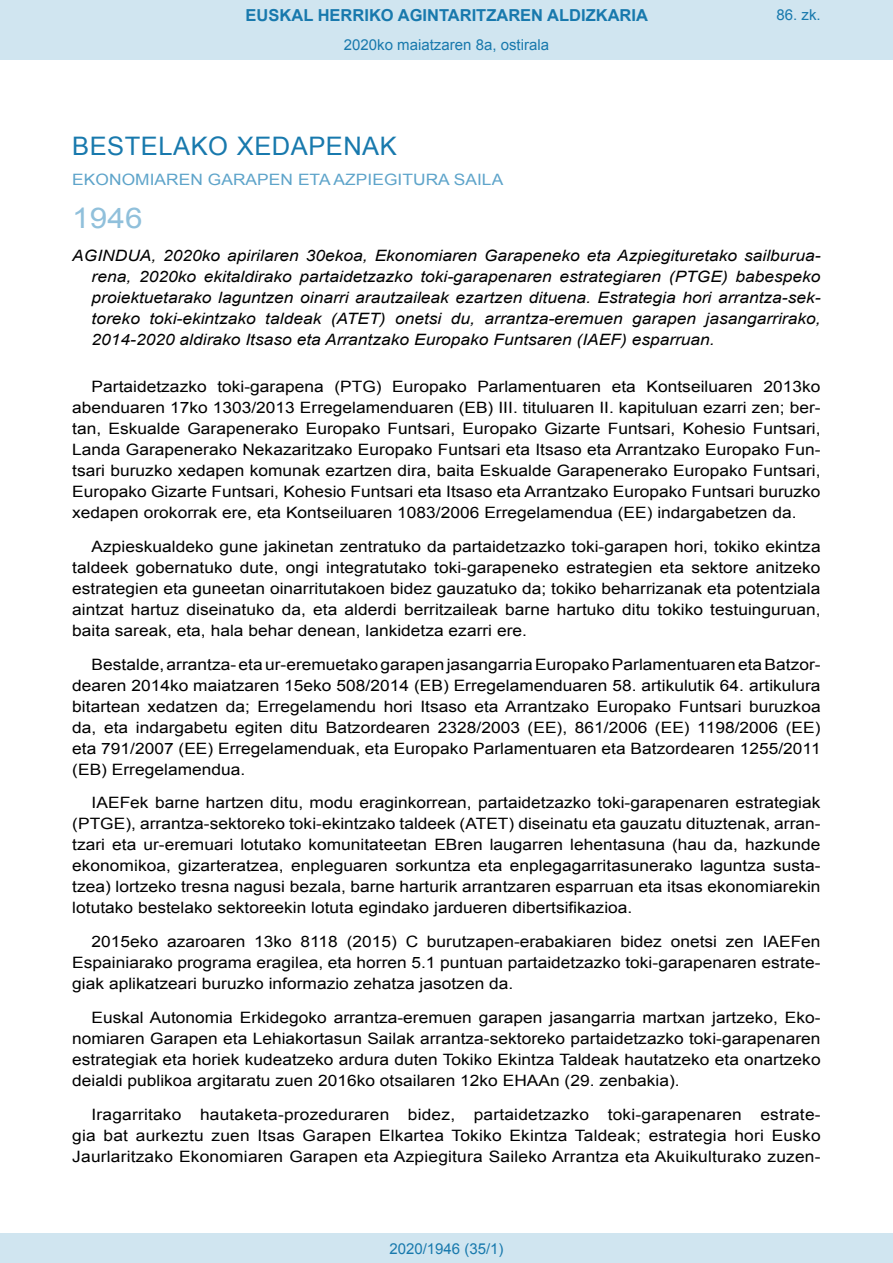
<style>
.page{position:relative;width:893px;height:1263px;background:#fff}
.page>*{position:absolute;margin:0;border:0;box-sizing:border-box;transform-origin:0 0}
.BOPVOrden{font:28.5px "Arial";color:#90c0db;scale:1.11 1}
.BOPVSeccion{font:25.5px "Arial";letter-spacing:.02em;color:#1879ad}
.t1{font:700 16.5px "Arial";color:#1879ad}
.BOPVDetalle{font:15.6px/21px "Arial";color:#000;text-align:justify;scale:1.11 1}
.BOPVTitulo{font:italic 15.6px/21px "Arial";color:#000;text-align:justify;scale:1.11 1}
.BOPVOrganismo{font:15.6px "Arial";letter-spacing:.005em;color:#5ea4ca;scale:1.11 1}
.Paginacion_Centro{font:15px "Arial";color:#1879ad}
</style>
<div class="page">
<div style="left:0;top:0;width:893px;height:60px;background:#d0e5f0"></div>
<div style="left:0;top:1233px;width:893px;height:30px;background:#d0e5f0"></div>
<p class="t1" style="left:246px;top:4px;width:404px">EUSKAL HERRIKO AGINTARITZAREN ALDIZKARIA</p>
<p class="Paginacion_Centro" style="left:344px;top:35px;width:207px">2020ko maiatzaren 8a, ostirala</p>
<p class="Paginacion_Centro" style="left:776px;top:5px;width:46px">86. zk.</p>
<p class="BOPVSeccion" style="left:72px;top:129px;width:326px">BESTELAKO XEDAPENAK</p>
<p class="BOPVOrganismo" style="left:72px;top:169px;width:390px">EKONOMIAREN GARAPEN ETA AZPIEGITURA SAILA</p>
<p class="BOPVOrden" style="left:72px;top:199px;width:65px">1946</p>
<p class="BOPVTitulo" style="left:92px;top:246px;width:658px;text-indent:-19px">AGINDUA, 2020ko apirilaren 30ekoa, Ekonomiaren Garapeneko eta Azpiegituretako sailburua&shy;rena, 2020ko ekitaldirako partaidetzazko toki-garapenaren estrategiaren (PTGE) babespeko proiektuetarako laguntzen oinarri arautzaileak ezartzen dituena. Estrategia hori arrantza-sek&shy;toreko toki-ekintzako taldeak (ATET) onetsi du, arrantza-eremuen garapen jasangarrirako, 2014-2020 aldirako Itsaso eta Arrantzako Europako Funtsaren (IAEF) esparruan.</p>
<p class="BOPVDetalle" style="left:72px;top:376px;width:676px;text-indent:19px">Partaidetzazko toki-garapena (PTG) Europako Parlamentuaren eta Kontseiluaren 2013ko abenduaren 17ko 1303/2013 Erregelamenduaren (EB) III. tituluaren II. kapituluan ezarri zen; ber&shy;tan, Eskualde Garapenerako Europako Funtsari, Europako Gizarte Funtsari, Kohesio Funtsari, Landa Garapenerako Nekazaritzako Europako Funtsari eta Itsaso eta Arrantzako Europako Fun&shy;tsari buruzko xedapen komunak ezartzen dira, baita Eskualde Garapenerako Europako Funtsari, Europako Gizarte Funtsari, Kohesio Funtsari eta Itsaso eta Arrantzako Europako Funtsari buruzko xedapen orokorrak ere, eta Kontseiluaren 1083/2006 Erregelamendua (EE) indargabetzen da.</p>
<p class="BOPVDetalle" style="left:72px;top:536px;width:676px;text-indent:19px">Azpieskualdeko gune jakinetan zentratuko da partaidetzazko toki-garapen hori, tokiko ekintza taldeek gobernatuko dute, ongi integratutako toki-garapeneko estrategien eta sektore anitzeko estrategien eta guneetan oinarritutakoen bidez gauzatuko da; tokiko beharrizanak eta potentziala aintzat hartuz diseinatuko da, eta alderdi berritzaileak barne hartuko ditu tokiko testuinguruan, baita sareak, eta, hala behar denean, lankidetza ezarri ere.</p>
<p class="BOPVDetalle" style="left:72px;top:654px;width:676px;text-indent:19px">Bestalde, arrantza- eta ur-eremuetako garapen jasangarria Europako Parlamentuaren eta Batzor&shy;dearen 2014ko maiatzaren 15eko 508/2014 (EB) Erregelamenduaren 58. artikulutik 64. artikulura bitartean xedatzen da; Erregelamendu hori Itsaso eta Arrantzako Europako Funtsari buruzkoa da, eta indargabetu egiten ditu Batzordearen 2328/2003 (EE), 861/2006 (EE) 1198/2006 (EE) eta 791/2007 (EE) Erregelamenduak, eta Europako Parlamentuaren eta Batzordearen 1255/2011 (EB) Erregelamendua.</p>
<p class="BOPVDetalle" style="left:72px;top:792px;width:676px;text-indent:19px">IAEFek barne hartzen ditu, modu eraginkorrean, partaidetzazko toki-garapenaren estrategiak (PTGE), arrantza-sektoreko toki-ekintzako taldeek (ATET) diseinatu eta gauzatu dituztenak, arran&shy;tzari eta ur-eremuari lotutako komunitateetan EBren laugarren lehentasuna (hau da, hazkunde ekonomikoa, gizarteratzea, enpleguaren sorkuntza eta enplegagarritasunerako laguntza susta&shy;tzea) lortzeko tresna nagusi bezala, barne harturik arrantzaren esparruan eta itsas ekonomiarekin lotutako bestelako sektoreekin lotuta egindako jardueren dibertsifikazioa.</p>
<p class="BOPVDetalle" style="left:72px;top:931px;width:676px;text-indent:19px">2015eko azaroaren 13ko 8118 (2015) C burutzapen-erabakiaren bidez onetsi zen IAEFen Espainiarako programa eragilea, eta horren 5.1 puntuan partaidetzazko toki-garapenaren estrate&shy;giak aplikatzeari buruzko informazio zehatza jasotzen da.</p>
<p class="BOPVDetalle" style="left:72px;top:1007px;width:676px;text-indent:19px">Euskal Autonomia Erkidegoko arrantza-eremuen garapen jasangarria martxan jartzeko, Eko&shy;nomiaren Garapen eta Lehiakortasun Sailak arrantza-sektoreko partaidetzazko toki-garapenaren estrategiak eta horiek kudeatzeko ardura duten Tokiko Ekintza Taldeak hautatzeko eta onartzeko deialdi publikoa argitaratu zuen 2016ko otsailaren 12ko EHAAn (29. zenbakia).</p>
<p class="BOPVDetalle" style="left:72px;top:1104px;width:676px;text-indent:19px">Iragarritako hautaketa-prozeduraren bidez, partaidetzazko toki-garapenaren estrate&shy;gia bat aurkeztu zuen Itsas Garapen Elkartea Tokiko Ekintza Taldeak; estrategia hori Eusko Jaurlaritzako Ekonomiaren Garapen eta Azpiegitura Saileko Arrantza eta Akuikulturako zuzen-</p>
<p class="Paginacion_Centro" style="left:389px;top:1238px;width:116px">2020/1946 (35/1)</p>
</div>
